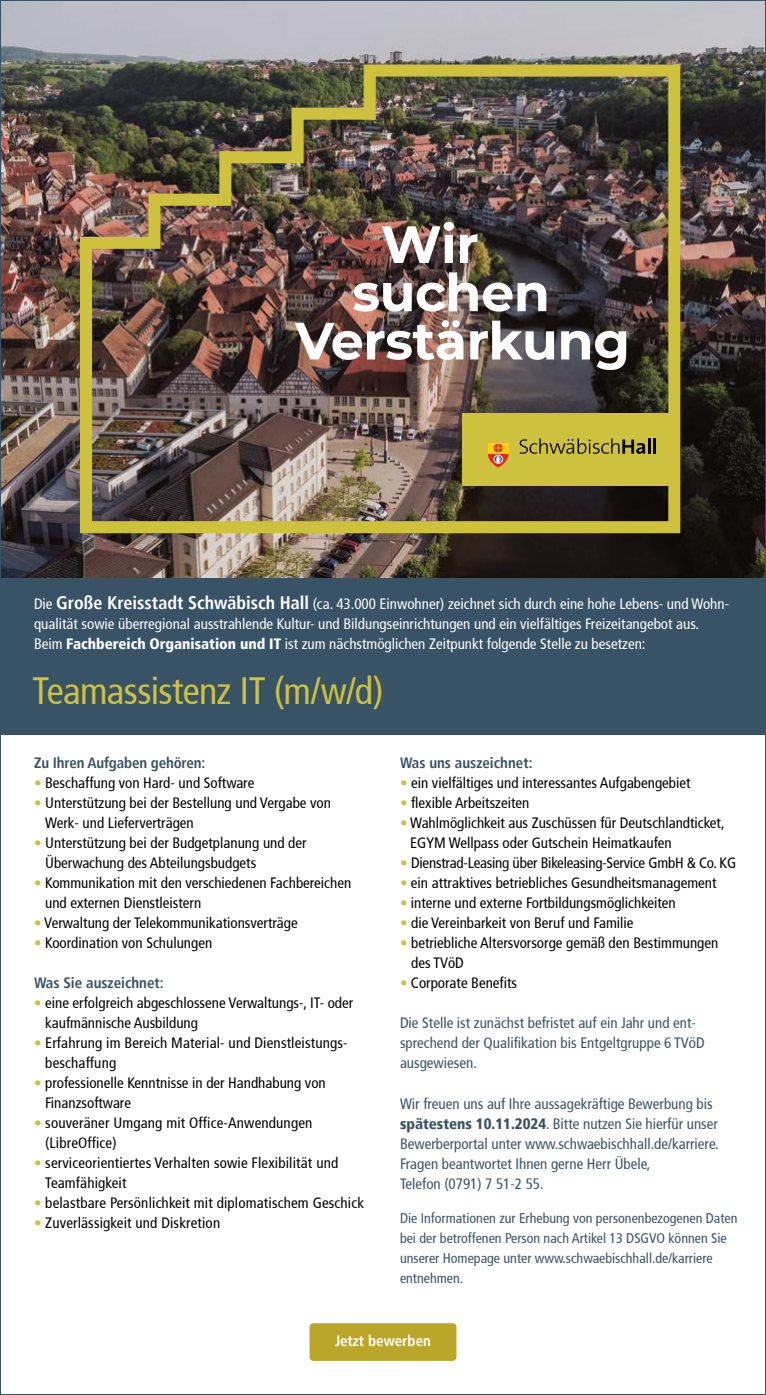
<style>
.page{position:relative;width:766px;height:1395px;background:#fff}
.page>*{position:absolute;margin:0;border:0;box-sizing:border-box;transform-origin:0 0}
.t1{font:700 52.4px "Montserrat";letter-spacing:-.01em;color:#fff}
.t2{font:condensed 38px "Frutiger";letter-spacing:-.015em;color:#cec13e}
.t3{font:condensed 15px/20px "Frutiger";color:#000}
.t4{font:condensed 15px/20px "Frutiger";color:#385365}
.t5{font:condensed 15px/20px "Frutiger";color:#fff}
.t6{font:700 condensed 15px "Frutiger";color:#385365}
.t7{font:700 condensed 15px "Frutiger";color:#fff}
.t8{font:condensed 14px/20px "Frutiger";color:#385365}
.s1{font-weight:700;font-size:18px}
.s2{font-weight:900}
.s3{color:#cec13e}
</style>
<div class="page">
<div style="left:0;top:576px;width:765px;height:159px;background:#385365"></div>
<div style="left:309px;top:1323px;width:147px;height:38px;background:#baa629;border-radius:4px"></div>
<img style="left:2px;top:2px;width:761px;height:575px">
<img style="left:74px;top:58px;width:612px;height:481px">
<div style="left:462px;top:413px;width:211px;height:72px;background:#cec13e"></div>
<svg style="left:519px;top:438px;width:126px;height:16px"></svg>
<hr style="left:647px;top:438px;width:3px;height:16px;background:#000">
<hr style="left:653px;top:438px;width:3px;height:16px;background:#000">
<div style="left:487px;top:443px;width:21px;height:10px;background:#ffcd13"></div>
<svg style="left:487px;top:444px;width:21px;height:24px"></svg>
<h1 class="t1" style="left:381px;top:206px;width:99px">Wir</h1>
<h1 class="t1" style="left:352px;top:255px;width:199px">suchen</h1>
<h1 class="t1" style="left:295px;top:303px;width:336px">Verstärkung</h1>
<p class="t5" style="left:34px;top:594px;width:696px">Die <span class="s1">Große Kreisstadt Schwäbisch Hall</span> (ca. 43.000 Einwohner) zeichnet sich durch eine hohe Lebens- und Wohn&shy;qualität sowie überregional ausstrahlende Kultur- und Bildungseinrichtungen und ein vielfältiges Freizeitangebot aus.<br>Beim <span class="s2">Fachbereich Organisation und IT</span> ist zum nächstmöglichen Zeitpunkt folgende Stelle zu besetzen:</p>
<h2 class="t2" style="left:33px;top:669px;width:352px">Teamassistenz IT (m/w/d)</h2>
<p class="t6" style="left:34px;top:754px;width:173px">Zu Ihren Aufgaben gehören:</p>
<p class="t3" style="left:34px;top:773px;width:222px"><span class="s3">•</span> Beschaffung von Hard- und Software</p>
<p class="t3" style="left:45px;top:793px;width:287px;text-indent:-11px"><span class="s3">•</span> Unterstützung bei der Bestellung und Vergabe von<br>Werk- und Lieferverträgen</p>
<p class="t3" style="left:45px;top:833px;width:263px;text-indent:-11px"><span class="s3">•</span> Unterstützung bei der Budgetplanung und der<br>Überwachung des Abteilungsbudgets</p>
<p class="t3" style="left:45px;top:873px;width:307px;text-indent:-11px"><span class="s3">•</span> Kommunikation mit den verschiedenen Fachbereichen und externen Dienstleistern</p>
<p class="t3" style="left:34px;top:913px;width:265px"><span class="s3">•</span> Verwaltung der Telekommunikationsverträge</p>
<p class="t3" style="left:34px;top:933px;width:180px"><span class="s3">•</span> Koordination von Schulungen</p>
<p class="t6" style="left:34px;top:974px;width:131px">Was Sie auszeichnet:</p>
<p class="t3" style="left:45px;top:993px;width:309px;text-indent:-11px"><span class="s3">•</span> eine erfolgreich abgeschlossene Verwaltungs-, IT- oder kaufmännische Ausbildung</p>
<p class="t3" style="left:45px;top:1033px;width:304px;text-indent:-11px"><span class="s3">•</span> Erfahrung im Bereich Material- und Dienstleistungs&shy;beschaffung</p>
<p class="t3" style="left:45px;top:1073px;width:282px;text-indent:-11px"><span class="s3">•</span> professionelle Kenntnisse in der Handhabung von<br>Finanzsoftware</p>
<p class="t3" style="left:45px;top:1113px;width:268px;text-indent:-11px"><span class="s3">•</span> souveräner Umgang mit Office-Anwendungen (LibreOffice)</p>
<p class="t3" style="left:45px;top:1153px;width:294px;text-indent:-11px"><span class="s3">•</span> serviceorientiertes Verhalten sowie Flexibilität und<br>Teamfähigkeit</p>
<p class="t3" style="left:34px;top:1193px;width:331px"><span class="s3">•</span> belastbare Persönlichkeit mit diplomatischem Geschick</p>
<p class="t3" style="left:34px;top:1213px;width:188px"><span class="s3">•</span> Zuverlässigkeit und Diskretion</p>
<p class="t6" style="left:400px;top:754px;width:134px">Was uns auszeichnet:</p>
<p class="t3" style="left:400px;top:773px;width:292px"><span class="s3">•</span> ein vielfältiges und interessantes Aufgabengebiet</p>
<p class="t3" style="left:400px;top:793px;width:131px"><span class="s3">•</span> flexible Arbeitszeiten</p>
<p class="t3" style="left:410px;top:813px;width:316px;text-indent:-10px"><span class="s3">•</span> Wahlmöglichkeit aus Zuschüssen für Deutschlandticket,<br>EGYM Wellpass oder Gutschein Heimatkaufen</p>
<p class="t3" style="left:400px;top:853px;width:338px"><span class="s3">•</span> Dienstrad-Leasing über Bikeleasing-Service GmbH &amp; Co. KG</p>
<p class="t3" style="left:400px;top:873px;width:318px"><span class="s3">•</span> ein attraktives betriebliches Gesundheitsmanagement</p>
<p class="t3" style="left:400px;top:893px;width:277px"><span class="s3">•</span> interne und externe Fortbildungsmöglichkeiten</p>
<p class="t3" style="left:400px;top:913px;width:235px"><span class="s3">•</span> die Vereinbarkeit von Beruf und Familie</p>
<p class="t3" style="left:411px;top:933px;width:309px;text-indent:-11px"><span class="s3">•</span> betriebliche Altersvorsorge gemäß den Bestimmungen des TVöD</p>
<p class="t3" style="left:400px;top:973px;width:119px"><span class="s3">•</span> Corporate Benefits</p>
<p class="t4" style="left:400px;top:1013px;width:306px">Die Stelle ist zunächst befristet auf ein Jahr und ent&shy;sprechend der Qualifikation bis Entgeltgruppe 6 TVöD ausgewiesen.</p>
<p class="t4" style="left:400px;top:1093px;width:320px">Wir freuen uns auf Ihre aussagekräftige Bewerbung bis <span class="s2">spätestens 10.11.2024</span>. Bitte nutzen Sie hierfür unser Bewerberportal unter www.schwaebischhall.de/karriere.<br>Fragen beantwortet Ihnen gerne Herr Übele,<br>Telefon (0791) 7 51-2 55.</p>
<p class="t8" style="left:400px;top:1208px;width:339px">Die Informationen zur Erhebung von personenbezogenen Daten bei der betroffenen Person nach Artikel 13 DSGVO können Sie unserer Homepage unter www.schwaebischhall.de/karriere entnehmen.</p>
<p class="t7" style="left:335px;top:1331px;width:97px">Jetzt bewerben</p>
</div>
